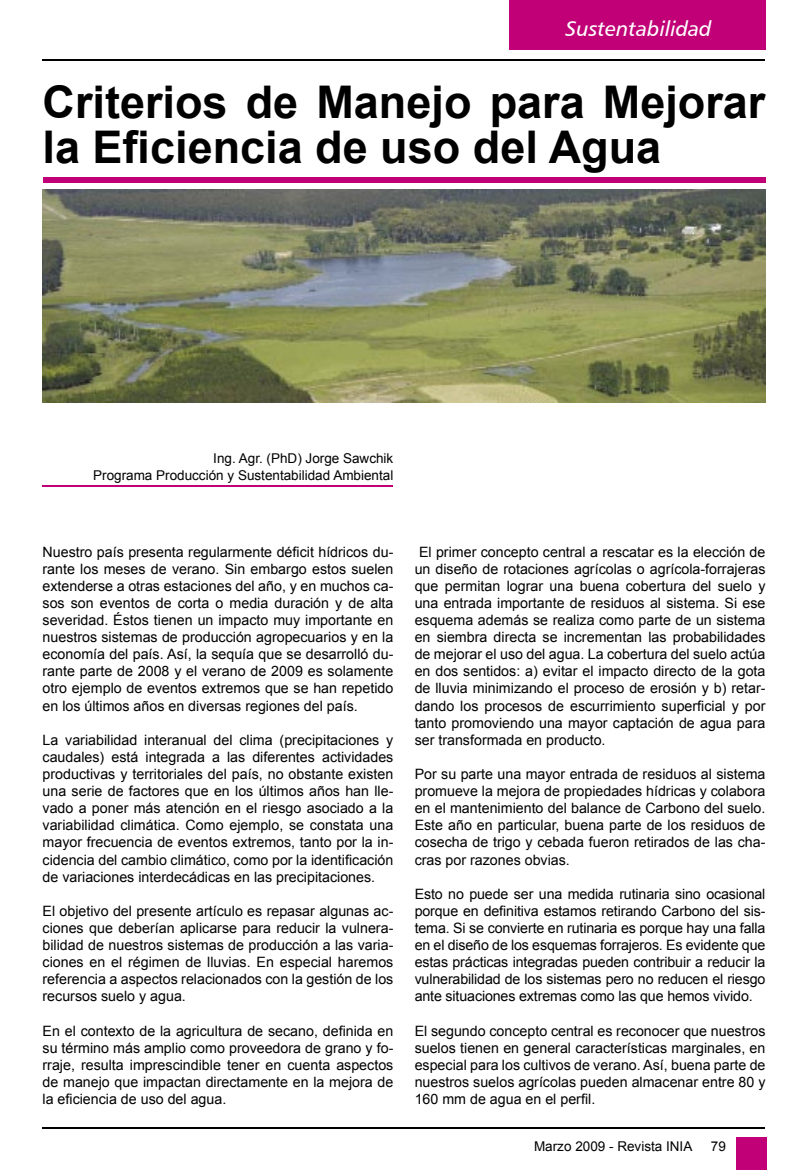
<style>
.page{position:relative;width:808px;height:1170px;background:#fff}
.page>*{position:absolute;margin:0;border:0;box-sizing:border-box;transform-origin:0 0}
.t1{font:700 45px/45px "Arial";color:#000}
.t2{font:21px "Humanist 777 BT Italic B";color:#fff}
.t3{font:14.25px/17.1px "Arial";color:#000;text-align:justify}
.t4{font:13.5px "Arial";color:#000}
</style>
<div class="page">
<hr style="left:42px;top:60px;width:723px;height:1px;background:#000">
<hr style="left:43px;top:1126px;width:722px;height:2px;background:#000">
<div style="left:510px;top:0;width:256px;height:50px;background:#c10077"></div>
<div style="left:736px;top:1136px;width:31px;height:33px;background:#c10077"></div>
<div style="left:43px;top:177px;width:722px;height:6px;background:#c10077"></div>
<hr style="left:43px;top:485px;width:350px;height:1px;background:#c10077">
<img style="left:43px;top:190px;width:722px;height:212px">
<p class="t2" style="left:565px;top:16px;width:147px">Sustentabilidad</p>
<p class="t1" style="left:43px;top:81px;width:724px">Criterios de Manejo para Mejorar la Eficiencia de uso del Agua</p>
<p class="t4" style="left:213px;top:449px;width:182px">Ing. Agr. (PhD) Jorge Sawchik</p>
<p class="t4" style="left:93px;top:466px;width:302px">Programa Producción y Sustentabilidad Ambiental</p>
<p class="t3" style="left:43px;top:543px;width:352px">Nuestro país presenta regularmente déficit hídricos du&shy;rante los meses de verano. Sin embargo estos suelen extenderse a otras estaciones del año, y en muchos ca&shy;sos son eventos de corta o media duración y de alta severidad. Éstos tienen un impacto muy importante en nuestros sistemas de producción agropecuarios y en la economía del país. Así, la sequía que se desarrolló du&shy;rante parte de 2008 y el verano de 2009 es solamente otro ejemplo de eventos extremos que se han repetido en los últimos años en diversas regiones del país.</p>
<p class="t3" style="left:43px;top:731px;width:352px">La variabilidad interanual del clima (precipitaciones y caudales) está integrada a las diferentes actividades productivas y territoriales del país, no obstante existen una serie de factores que en los últimos años han lle&shy;vado a poner más atención en el riesgo asociado a la variabilidad climática. Como ejemplo, se constata una mayor frecuencia de eventos extremos, tanto por la in&shy;cidencia del cambio climático, como por la identificación de variaciones interdecádicas en las precipitaciones.</p>
<p class="t3" style="left:43px;top:902px;width:352px">El objetivo del presente artículo es repasar algunas ac&shy;ciones que deberían aplicarse para reducir la vulnera&shy;bilidad de nuestros sistemas de producción a las varia&shy;ciones en el régimen de lluvias. En especial haremos referencia a aspectos relacionados con la gestión de los recursos suelo y agua.</p>
<p class="t3" style="left:43px;top:1022px;width:352px">En el contexto de la agricultura de secano, definida en su término más amplio como proveedora de grano y fo&shy;rraje, resulta imprescindible tener en cuenta aspectos de manejo que impactan directamente en la mejora de la eficiencia de uso del agua.</p>
<p class="t3" style="left:415px;top:543px;width:352px;text-indent:4px">El primer concepto central a rescatar es la elección de un diseño de rotaciones agrícolas o agrícola-forrajeras que permitan lograr una buena cobertura del suelo y una entrada importante de residuos al sistema. Si ese esquema además se realiza como parte de un sistema en siembra directa se incrementan las probabilidades de mejorar el uso del agua. La cobertura del suelo actúa en dos sentidos: a) evitar el impacto directo de la gota de lluvia minimizando el proceso de erosión y b) retar&shy;dando los procesos de escurrimiento superficial y por tanto promoviendo una mayor captación de agua para ser transformada en producto.</p>
<p class="t3" style="left:415px;top:765px;width:352px">Por su parte una mayor entrada de residuos al sistema promueve la mejora de propiedades hídricas y colabora en el mantenimiento del balance de Carbono del suelo.<br>Este año en particular, buena parte de los residuos de cosecha de trigo y cebada fueron retirados de las cha&shy;cras por razones obvias.</p>
<p class="t3" style="left:415px;top:885px;width:352px">Esto no puede ser una medida rutinaria sino ocasional porque en definitiva estamos retirando Carbono del sis&shy;tema. Si se convierte en rutinaria es porque hay una falla en el diseño de los esquemas forrajeros. Es evidente que estas prácticas integradas pueden contribuir a reducir la vulnerabilidad de los sistemas pero no reducen el riesgo ante situaciones extremas como las que hemos vivido.</p>
<p class="t3" style="left:415px;top:1022px;width:352px">El segundo concepto central es reconocer que nuestros suelos tienen en general características marginales, en especial para los cultivos de verano. Así, buena parte de nuestros suelos agrícolas pueden almacenar entre 80 y 160 mm de agua en el perfil.</p>
<p class="t4" style="left:534px;top:1137px;width:160px">Marzo 2009 - Revista INIA</p>
<p class="t4" style="left:711px;top:1137px;width:17px">79</p>
</div>
